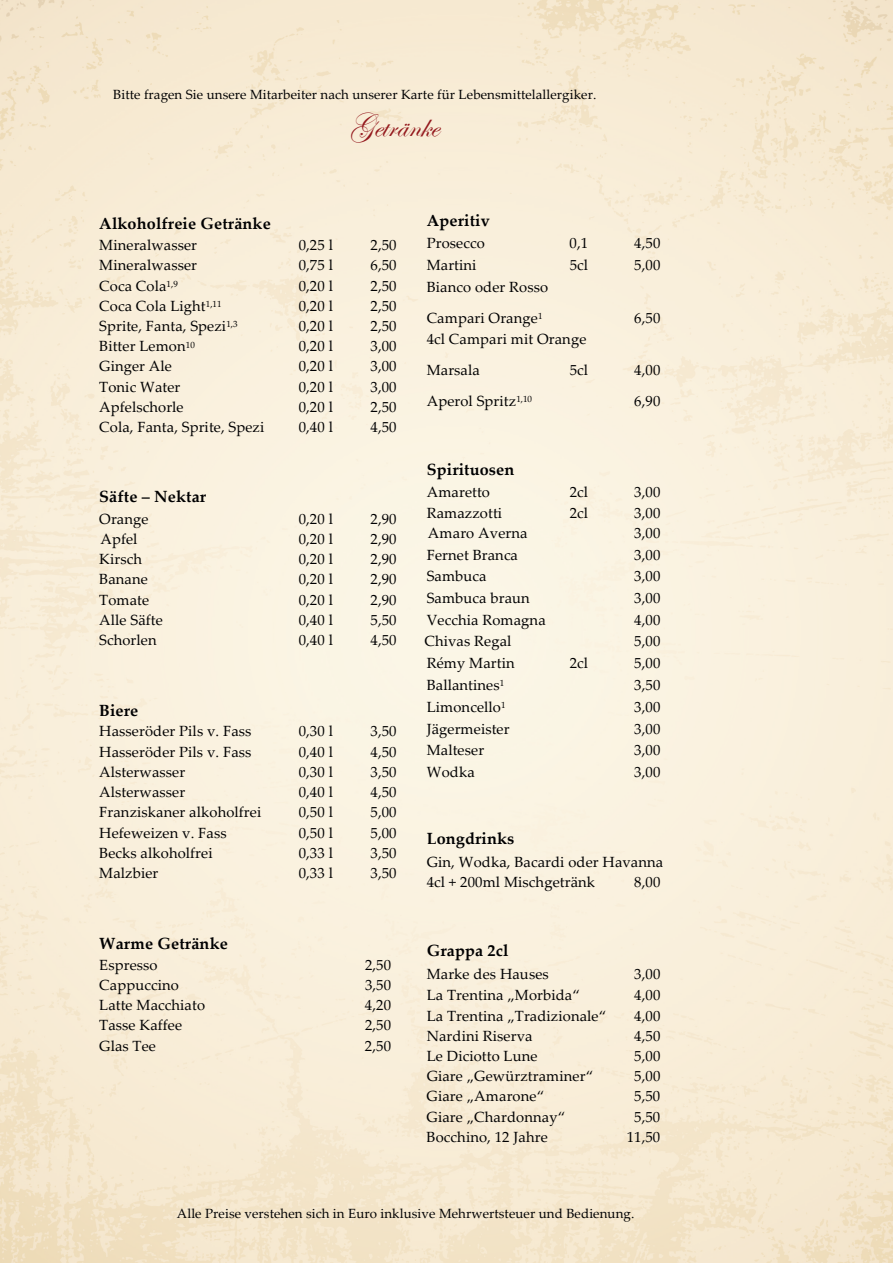
<style>
.page{position:relative;width:893px;height:1263px;background:#fff}
.page>*{position:absolute;margin:0;border:0;box-sizing:border-box;transform-origin:0 0}
.t1{font:32.7px "Edwardian Script ITC";color:#94191d}
.t2{font:700 16.2px "Palatino Linotype";letter-spacing:.01em;color:#000001}
.t3{font:14.7px/30.6px "Palatino Linotype";letter-spacing:.01em;color:#000001}
.t4{font:13.35px "Palatino Linotype";letter-spacing:.005em;color:#000001}
</style>
<div class="page">
<img style="left:0;top:0;width:893px;height:1263px">
<p class="t4" style="left:113px;top:85px;width:484px">Bitte fragen Sie unsere Mitarbeiter nach unserer Karte für Lebensmittelallergiker.</p>
<h1 class="t1" style="left:349px;top:108px;width:91px">Getränke</h1>
<p class="t2" style="left:99px;top:212px;width:173px">Alkoholfreie Getränke</p>
<p class="t3" style="left:99px;top:229px;width:99px">Mineralwasser</p>
<p class="t3" style="left:299px;top:229px;width:36px">0,25 l</p>
<p class="t3" style="left:371px;top:229px;width:28px">2,50</p>
<p class="t3" style="left:99px;top:249px;width:99px">Mineralwasser</p>
<p class="t3" style="left:299px;top:249px;width:36px">0,75 l</p>
<p class="t3" style="left:371px;top:249px;width:28px">6,50</p>
<p class="t3" style="left:99px;top:270px;width:80px">Coca Cola<sup>1,9</sup></p>
<p class="t3" style="left:299px;top:270px;width:36px">0,20 l</p>
<p class="t3" style="left:371px;top:270px;width:28px">2,50</p>
<p class="t3" style="left:99px;top:290px;width:124px">Coca Cola Light<sup>1,11</sup></p>
<p class="t3" style="left:299px;top:290px;width:36px">0,20 l</p>
<p class="t3" style="left:371px;top:290px;width:28px">2,50</p>
<p class="t3" style="left:99px;top:310px;width:140px">Sprite, Fanta, Spezi<sup>1,3</sup></p>
<p class="t3" style="left:299px;top:310px;width:36px">0,20 l</p>
<p class="t3" style="left:371px;top:310px;width:28px">2,50</p>
<p class="t3" style="left:99px;top:330px;width:97px">Bitter Lemon<sup>10</sup></p>
<p class="t3" style="left:299px;top:330px;width:36px">0,20 l</p>
<p class="t3" style="left:371px;top:330px;width:28px">3,00</p>
<p class="t3" style="left:99px;top:351px;width:74px">Ginger Ale</p>
<p class="t3" style="left:299px;top:351px;width:36px">0,20 l</p>
<p class="t3" style="left:370px;top:351px;width:28px">3,00</p>
<p class="t3" style="left:99px;top:371px;width:83px">Tonic Water</p>
<p class="t3" style="left:299px;top:371px;width:36px">0,20 l</p>
<p class="t3" style="left:371px;top:371px;width:28px">3,00</p>
<p class="t3" style="left:99px;top:391px;width:86px">Apfelschorle</p>
<p class="t3" style="left:299px;top:391px;width:36px">0,20 l</p>
<p class="t3" style="left:371px;top:391px;width:28px">2,50</p>
<p class="t3" style="left:99px;top:411px;width:167px">Cola, Fanta, Sprite, Spezi</p>
<p class="t3" style="left:299px;top:411px;width:36px">0,40 l</p>
<p class="t3" style="left:371px;top:411px;width:28px">4,50</p>
<p class="t2" style="left:99px;top:485px;width:109px">Säfte – Nektar</p>
<p class="t3" style="left:99px;top:503px;width:51px">Orange</p>
<p class="t3" style="left:299px;top:503px;width:36px">0,20 l</p>
<p class="t3" style="left:371px;top:503px;width:28px">2,90</p>
<p class="t3" style="left:100px;top:523px;width:39px">Apfel</p>
<p class="t3" style="left:299px;top:523px;width:36px">0,20 l</p>
<p class="t3" style="left:371px;top:523px;width:28px">2,90</p>
<p class="t3" style="left:99px;top:543px;width:44px">Kirsch</p>
<p class="t3" style="left:299px;top:543px;width:36px">0,20 l</p>
<p class="t3" style="left:371px;top:543px;width:28px">2,90</p>
<p class="t3" style="left:99px;top:563px;width:50px">Banane</p>
<p class="t3" style="left:299px;top:563px;width:36px">0,20 l</p>
<p class="t3" style="left:371px;top:563px;width:28px">2,90</p>
<p class="t3" style="left:99px;top:584px;width:52px">Tomate</p>
<p class="t3" style="left:299px;top:584px;width:36px">0,20 l</p>
<p class="t3" style="left:371px;top:584px;width:28px">2,90</p>
<p class="t3" style="left:99px;top:604px;width:65px">Alle Säfte</p>
<p class="t3" style="left:299px;top:604px;width:36px">0,40 l</p>
<p class="t3" style="left:371px;top:604px;width:28px">5,50</p>
<p class="t3" style="left:99px;top:624px;width:59px">Schorlen</p>
<p class="t3" style="left:299px;top:624px;width:36px">0,40 l</p>
<p class="t3" style="left:371px;top:624px;width:28px">4,50</p>
<p class="t2" style="left:99px;top:698px;width:41px">Biere</p>
<p class="t3" style="left:99px;top:715px;width:154px">Hasseröder Pils v. Fass</p>
<p class="t3" style="left:299px;top:715px;width:36px">0,30 l</p>
<p class="t3" style="left:371px;top:715px;width:28px">3,50</p>
<p class="t3" style="left:99px;top:736px;width:154px">Hasseröder Pils v. Fass</p>
<p class="t3" style="left:299px;top:736px;width:36px">0,40 l</p>
<p class="t3" style="left:371px;top:736px;width:28px">4,50</p>
<p class="t3" style="left:99px;top:756px;width:88px">Alsterwasser</p>
<p class="t3" style="left:299px;top:756px;width:36px">0,30 l</p>
<p class="t3" style="left:371px;top:756px;width:28px">3,50</p>
<p class="t3" style="left:99px;top:776px;width:88px">Alsterwasser</p>
<p class="t3" style="left:299px;top:776px;width:36px">0,40 l</p>
<p class="t3" style="left:371px;top:776px;width:28px">4,50</p>
<p class="t3" style="left:99px;top:796px;width:164px">Franziskaner alkoholfrei</p>
<p class="t3" style="left:299px;top:796px;width:36px">0,50 l</p>
<p class="t3" style="left:371px;top:796px;width:28px">5,00</p>
<p class="t3" style="left:99px;top:817px;width:129px">Hefeweizen v. Fass</p>
<p class="t3" style="left:299px;top:817px;width:36px">0,50 l</p>
<p class="t3" style="left:371px;top:817px;width:28px">5,00</p>
<p class="t3" style="left:99px;top:837px;width:115px">Becks alkoholfrei</p>
<p class="t3" style="left:299px;top:837px;width:36px">0,33 l</p>
<p class="t3" style="left:371px;top:837px;width:28px">3,50</p>
<p class="t3" style="left:99px;top:857px;width:61px">Malzbier</p>
<p class="t3" style="left:299px;top:857px;width:36px">0,33 l</p>
<p class="t3" style="left:371px;top:857px;width:28px">3,50</p>
<p class="t2" style="left:99px;top:932px;width:130px">Warme Getränke</p>
<p class="t3" style="left:99px;top:949px;width:60px">Espresso</p>
<p class="t3" style="left:365px;top:949px;width:28px">2,50</p>
<p class="t3" style="left:99px;top:969px;width:81px">Cappuccino</p>
<p class="t3" style="left:365px;top:969px;width:28px">3,50</p>
<p class="t3" style="left:99px;top:989px;width:107px">Latte Macchiato</p>
<p class="t3" style="left:365px;top:989px;width:28px">4,20</p>
<p class="t3" style="left:99px;top:1009px;width:84px">Tasse Kaffee</p>
<p class="t3" style="left:365px;top:1009px;width:28px">2,50</p>
<p class="t3" style="left:99px;top:1030px;width:58px">Glas Tee</p>
<p class="t3" style="left:365px;top:1030px;width:28px">2,50</p>
<p class="t2" style="left:427px;top:209px;width:65px">Aperitiv</p>
<p class="t3" style="left:427px;top:228px;width:60px">Prosecco</p>
<p class="t3" style="left:569px;top:228px;width:20px">0,1</p>
<p class="t3" style="left:634px;top:228px;width:28px">4,50</p>
<p class="t3" style="left:427px;top:249px;width:51px">Martini</p>
<p class="t3" style="left:570px;top:249px;width:20px">5cl</p>
<p class="t3" style="left:634px;top:249px;width:28px">5,00</p>
<p class="t3" style="left:427px;top:271px;width:123px">Bianco oder Rosso<br>Campari Orange<sup>1</sup></p>
<p class="t3" style="left:634px;top:302px;width:28px">6,50</p>
<p class="t3" style="left:427px;top:324px;width:161px">4cl Campari mit Orange<br>Marsala</p>
<p class="t3" style="left:570px;top:354px;width:20px">5cl</p>
<p class="t3" style="left:634px;top:354px;width:28px">4,00</p>
<p class="t3" style="left:427px;top:385px;width:107px">Aperol Spritz<sup>1,10</sup></p>
<p class="t3" style="left:634px;top:385px;width:28px">6,90</p>
<p class="t2" style="left:427px;top:458px;width:89px">Spirituosen</p>
<p class="t3" style="left:427px;top:477px;width:65px">Amaretto</p>
<p class="t3" style="left:570px;top:477px;width:20px">2cl</p>
<p class="t3" style="left:634px;top:477px;width:28px">3,00</p>
<p class="t3" style="left:427px;top:497px;width:77px">Ramazzotti</p>
<p class="t3" style="left:570px;top:497px;width:20px">2cl</p>
<p class="t3" style="left:634px;top:497px;width:28px">3,00</p>
<p class="t3" style="left:428px;top:517px;width:101px">Amaro Averna</p>
<p class="t3" style="left:634px;top:517px;width:28px">3,00</p>
<p class="t3" style="left:427px;top:539px;width:93px">Fernet Branca</p>
<p class="t3" style="left:634px;top:539px;width:28px">3,00</p>
<p class="t3" style="left:427px;top:560px;width:61px">Sambuca</p>
<p class="t3" style="left:634px;top:560px;width:28px">3,00</p>
<p class="t3" style="left:427px;top:582px;width:105px">Sambuca braun</p>
<p class="t3" style="left:634px;top:582px;width:28px">3,00</p>
<p class="t3" style="left:427px;top:604px;width:121px">Vecchia Romagna</p>
<p class="t3" style="left:634px;top:604px;width:28px">4,00</p>
<p class="t3" style="left:424px;top:625px;width:89px">Chivas Regal</p>
<p class="t3" style="left:634px;top:625px;width:28px">5,00</p>
<p class="t3" style="left:427px;top:647px;width:89px">Rémy Martin</p>
<p class="t3" style="left:570px;top:647px;width:20px">2cl</p>
<p class="t3" style="left:634px;top:647px;width:28px">5,00</p>
<p class="t3" style="left:427px;top:669px;width:79px">Ballantines<sup>1</sup></p>
<p class="t3" style="left:634px;top:669px;width:28px">3,50</p>
<p class="t3" style="left:427px;top:691px;width:80px">Limoncello<sup>1</sup></p>
<p class="t3" style="left:634px;top:691px;width:28px">3,00</p>
<p class="t3" style="left:427px;top:713px;width:84px">Jägermeister</p>
<p class="t3" style="left:634px;top:713px;width:28px">3,00</p>
<p class="t3" style="left:427px;top:734px;width:59px">Malteser</p>
<p class="t3" style="left:634px;top:734px;width:28px">3,00</p>
<p class="t3" style="left:427px;top:756px;width:50px">Wodka</p>
<p class="t3" style="left:634px;top:756px;width:28px">3,00</p>
<p class="t2" style="left:427px;top:827px;width:89px">Longdrinks</p>
<p class="t3" style="left:427px;top:851px;width:238px;line-height:20.5px">Gin, Wodka, Bacardi oder Havanna<br>4cl + 200ml Mischgetränk</p>
<p class="t3" style="left:634px;top:866px;width:28px">8,00</p>
<p class="t2" style="left:427px;top:939px;width:83px">Grappa 2cl</p>
<p class="t3" style="left:427px;top:958px;width:124px">Marke des Hauses</p>
<p class="t3" style="left:634px;top:958px;width:28px">3,00</p>
<p class="t3" style="left:427px;top:979px;width:155px">La Trentina „Morbida“</p>
<p class="t3" style="left:634px;top:979px;width:28px">4,00</p>
<p class="t3" style="left:427px;top:1000px;width:181px">La Trentina „Tradizionale“</p>
<p class="t3" style="left:634px;top:1000px;width:28px">4,00</p>
<p class="t3" style="left:427px;top:1020px;width:107px">Nardini Riserva</p>
<p class="t3" style="left:634px;top:1020px;width:28px">4,50</p>
<p class="t3" style="left:427px;top:1040px;width:112px">Le Diciotto Lune</p>
<p class="t3" style="left:634px;top:1040px;width:28px">5,00</p>
<p class="t3" style="left:427px;top:1060px;width:168px">Giare „Gewürztraminer“</p>
<p class="t3" style="left:634px;top:1060px;width:28px">5,00</p>
<p class="t3" style="left:427px;top:1080px;width:119px">Giare „Amarone“</p>
<p class="t3" style="left:634px;top:1080px;width:28px">5,50</p>
<p class="t3" style="left:427px;top:1101px;width:140px">Giare „Chardonnay“</p>
<p class="t3" style="left:634px;top:1101px;width:28px">5,50</p>
<p class="t3" style="left:427px;top:1121px;width:123px">Bocchino, 12 Jahre</p>
<p class="t3" style="left:627px;top:1121px;width:35px">11,50</p>
<p class="t4" style="left:177px;top:1203px;width:459px">Alle Preise verstehen sich in Euro inklusive Mehrwertsteuer und Bedienung.</p>
</div>
